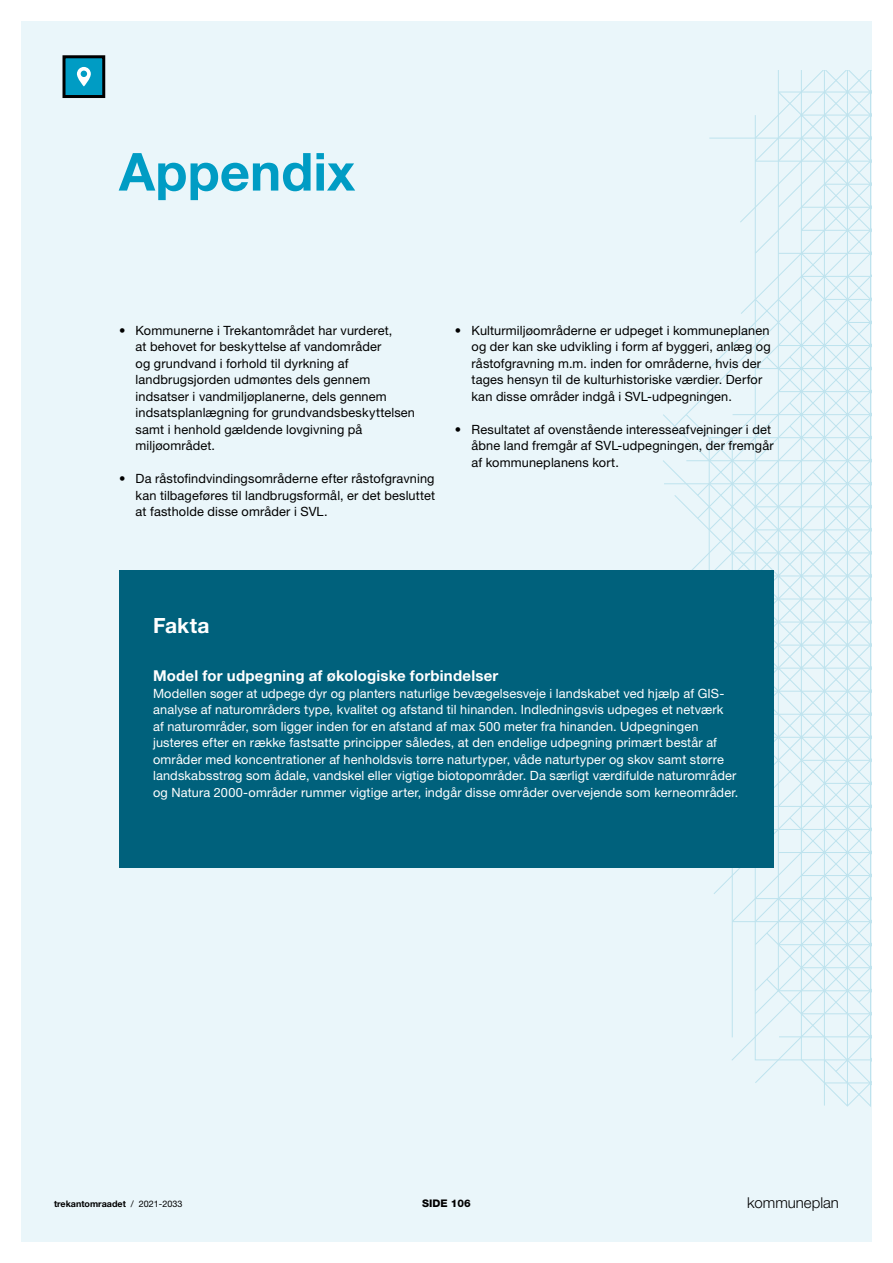
<style>
.page{position:relative;width:893px;height:1263px;background:#fff}
.page>*{position:absolute;margin:0;border:0;box-sizing:border-box;transform-origin:0 0}
.Fakta_rubrik{font:700 21px "Helvetica Neue LT Pro";letter-spacing:.01em;color:#fff}
.Indsatsområde_mellemrubrik{font:700 15px "Helvetica Neue LT Pro";letter-spacing:.015em;color:#fff}
.t1{font:300 15px "Helvetica Neue LT Pro";color:#000}
.Brødtekst{font:12.75px/16.5px "Helvetica Neue LT Pro";letter-spacing:.01em;color:#000}
.Brødtekst-2{font:12.75px/16.5px "Helvetica Neue LT Pro";letter-spacing:.01em;color:#fff}
.t2{font:800 10.5px "Helvetica Neue LT Pro";color:#000}
.t3{font:700 9px "Helvetica Neue LT Pro";color:#000}
.s1{font-weight:400}
</style>
<div class="page">
<div style="left:21px;top:21px;width:851px;height:1221px;background:#eaf6fa"></div>
<svg style="left:685px;top:137px;width:81px;height:946px"></svg>
<hr style="left:709px;top:437px;width:1px;height:254px;background:#bee3ee">
<hr style="left:732px;top:438px;width:1px;height:599px;background:#bee3ee">
<svg style="left:755px;top:115px;width:11px;height:945px"></svg>
<svg style="left:766px;top:70px;width:105px;height:1037px"></svg>
<svg style="left:801px;top:70px;width:71px;height:1036px"></svg>
<svg style="left:119px;top:153px;width:236px;height:47px"></svg>
<div style="left:64px;top:57px;width:40px;height:40px;background:#009cc4"></div>
<svg style="left:77px;top:67px;width:14px;height:19px"></svg>
<div style="left:63px;top:55px;width:42px;height:43px;border:3px solid #000"></div>
<div style="left:119px;top:570px;width:655px;height:297px;background:#00617c"></div>
<p class="Brødtekst" style="left:136px;top:321px;width:281px;text-indent:-17px">• Kommunerne i Trekantområdet har vurderet,<br>at behovet for beskyttelse af vandområder<br>og grundvand i forhold til dyrkning af landbrugsjorden udmøntes dels gennem indsatser i vandmiljøplanerne, dels gennem indsatsplanlægning for grundvandsbeskyttelsen samt i henhold gældende lovgivning på miljøområdet.</p>
<p class="Brødtekst" style="left:136px;top:470px;width:301px;text-align:justify;text-indent:-17px">• Da råstofindvindingsområderne efter råstofgravning kan tilbageføres til landbrugsformål, er det besluttet at fastholde disse områder i SVL.</p>
<p class="Brødtekst" style="left:472px;top:321px;width:301px;text-indent:-17px">• Kulturmiljøområderne er udpeget i kommuneplanen og der kan ske udvikling i form af byggeri, anlæg og råstofgravning m.m. inden for områderne, hvis der tages hensyn til de kulturhistoriske værdier. Derfor kan disse områder indgå i SVL-udpegningen.</p>
<p class="Brødtekst" style="left:472px;top:420px;width:304px;text-indent:-17px">• Resultatet af ovenstående interesseafvejninger i det åbne land fremgår af SVL-udpegningen, der fremgår af kommuneplanens kort.</p>
<p class="Fakta_rubrik" style="left:153px;top:612px;width:58px">Fakta</p>
<p class="Indsatsområde_mellemrubrik" style="left:153px;top:666px;width:347px">Model for udpegning af økologiske forbindelser</p>
<p class="Brødtekst-2" style="left:153px;top:684px;width:587px">Modellen søger at udpege dyr og planters naturlige bevægelsesveje i landskabet ved hjælp af GIS&shy;analyse af naturområders type, kvalitet og afstand til hinanden. Indledningsvis udpeges et netværk<br>af naturområder, som ligger inden for en afstand af max 500 meter fra hinanden. Udpegningen justeres efter en række fastsatte principper således, at den endelige udpegning primært består af områder med koncentrationer af henholdsvis tørre naturtyper, våde naturtyper og skov samt større landskabsstrøg som ådale, vandskel eller vigtige biotopområder. Da særligt værdifulde naturområder og Natura 2000-områder rummer vigtige arter, indgår disse områder overvejende som kerneområder.</p>
<p class="t3" style="left:54px;top:1198px;width:130px">trekantomraadet <span class="s1">/ 2021-2033</span></p>
<p class="t2" style="left:422px;top:1197px;width:50px">SIDE 106</p>
<p class="t1" style="left:747px;top:1193px;width:93px">kommuneplan</p>
</div>
